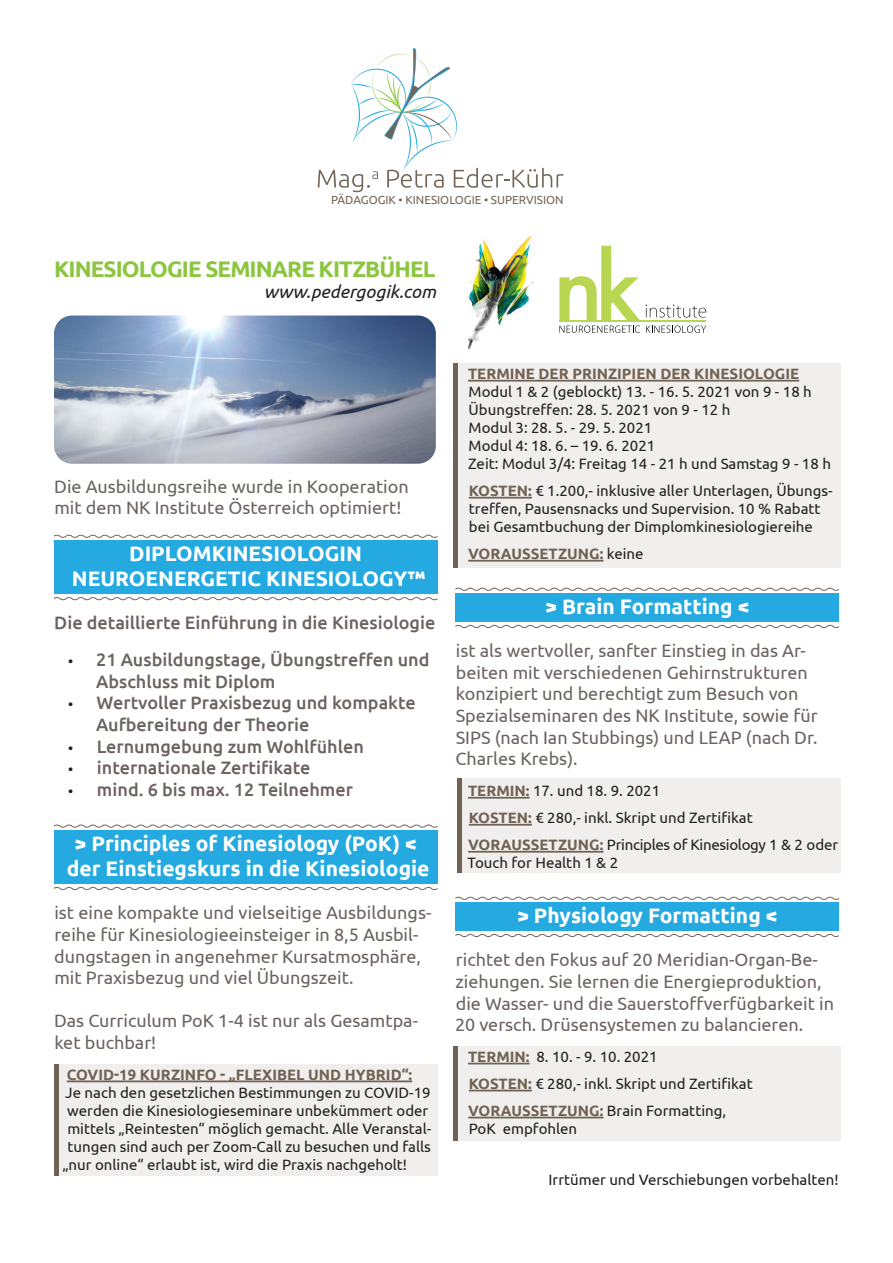
<style>
.page{position:relative;width:893px;height:1263px;background:#fff}
.page>*{position:absolute;margin:0;border:0;box-sizing:border-box;transform-origin:0 0}
.t1{font:700 22.5px "Ubuntu";letter-spacing:-.04em;color:#8bc63e}
.überschriften{font:700 21px/25.2px "Ubuntu";color:#fff;text-align:center}
.t2{font:18px/21.6px "Ubuntu";color:#6b6360}
.t3{font:500 18px/21.6px "Ubuntu";color:#6b6360}
.t4{font:italic 18px "Ubuntu";color:#231f20}
.t5{font:15px/18px "Ubuntu";color:#231f20}
.t6{font:700 15px "Ubuntu";color:#716354}
.t7{font:15px/18px "Ubuntu";letter-spacing:-.02em;color:#231f20}
.t8{font:11.55px "Ubuntu";color:#716557}
.s1{font-family:"Myriad Pro";font-weight:400;color:#231f20}
.s2{font-weight:700;color:#716354}
.s3{font-weight:400;color:#231f20}
</style>
<div class="page">
<svg style="left:318px;top:48px;width:246px;height:144px"></svg>
<svg style="left:646px;top:305px;width:60px;height:12px"></svg>
<hr style="left:559px;top:320px;width:147px;height:2px;background:#b9d653">
<svg style="left:559px;top:246px;width:81px;height:87px"></svg>
<svg style="left:646px;top:325px;width:60px;height:8px"></svg>
<img style="left:468px;top:236px;width:66px;height:114px">
<div style="left:457px;top:778px;width:383px;height:95px;background:#f1efed"></div>
<div style="left:457px;top:364px;width:383px;height:204px;background:#f1efed"></div>
<hr style="left:453px;top:364px;width:4px;height:204px;background:#716354">
<div style="left:457px;top:778px;width:5px;height:95px;background:#716354"></div>
<div style="left:54px;top:1064px;width:383px;height:111px;background:#f1efed"></div>
<hr style="left:54px;top:1064px;width:4px;height:111px;background:#716354">
<div style="left:457px;top:1046px;width:383px;height:95px;background:#f1efed"></div>
<hr style="left:453px;top:1046px;width:4px;height:95px;background:#716354">
<div style="left:54px;top:540px;width:383px;height:54px;background:#24aae1"></div>
<svg style="left:53px;top:597px;width:385px;height:4px"></svg>
<svg style="left:53px;top:534px;width:385px;height:4px"></svg>
<div style="left:54px;top:830px;width:383px;height:54px;background:#24aae1"></div>
<svg style="left:53px;top:887px;width:385px;height:4px"></svg>
<svg style="left:53px;top:824px;width:385px;height:4px"></svg>
<hr style="left:67px;top:1080px;width:345px;height:2px;background:#716354">
<hr style="left:468px;top:380px;width:331px;height:2px;background:#716354">
<hr style="left:469px;top:497px;width:63px;height:2px;background:#716354">
<hr style="left:468px;top:560px;width:135px;height:2px;background:#716354">
<div style="left:455px;top:593px;width:384px;height:29px;background:#24aae1"></div>
<svg style="left:455px;top:624px;width:385px;height:4px"></svg>
<svg style="left:455px;top:587px;width:385px;height:4px"></svg>
<hr style="left:468px;top:797px;width:62px;height:2px;background:#716354">
<hr style="left:469px;top:824px;width:63px;height:2px;background:#716354">
<hr style="left:468px;top:851px;width:135px;height:2px;background:#716354">
<div style="left:455px;top:902px;width:384px;height:29px;background:#24aae1"></div>
<svg style="left:455px;top:934px;width:385px;height:3px"></svg>
<svg style="left:455px;top:896px;width:385px;height:4px"></svg>
<hr style="left:468px;top:1063px;width:62px;height:1px;background:#716354">
<hr style="left:469px;top:1090px;width:63px;height:1px;background:#716354">
<hr style="left:468px;top:1117px;width:135px;height:1px;background:#716354">
<img style="left:54px;top:315px;width:382px;height:149px">
<p class="t8" style="left:331px;top:193px;width:234px">PÄDAGOGIK KINESIOLOGIE SUPERVISION</p>
<p class="t1" style="left:54px;top:255px;width:383px">KINESIOLOGIE SEMINARE KITZBÜHEL</p>
<p class="t4" style="left:264px;top:281px;width:174px">www.pedergogik.com</p>
<p class="t2" style="left:54px;top:475px;width:356px">Die Ausbildungsreihe wurde in Kooperation mit dem NK Institute Österreich optimiert!</p>
<p class="überschriften" style="left:72px;top:541px;width:355px">DIPLOMKINESIOLOGIN<br>NEUROENERGETIC KINESIOLOGY™</p>
<p class="t3" style="left:54px;top:612px;width:383px">Die detaillierte Einführung in die Kinesiologie</p>
<p class="t3" style="left:96px;top:648px;width:335px;text-indent:-28px"><span class="s1">•</span> 21 Ausbildungstage, Übungstreffen und<br>Abschluss mit Diplom</p>
<p class="t3" style="left:96px;top:691px;width:321px;text-indent:-28px"><span class="s1">•</span> Wertvoller Praxisbezug und kompakte<br>Aufbereitung der Theorie</p>
<p class="t3" style="left:68px;top:735px;width:297px"><span class="s1">•</span> Lernumgebung zum Wohlfühlen</p>
<p class="t3" style="left:68px;top:756px;width:244px"><span class="s1">•</span> internationale Zertifikate</p>
<p class="t3" style="left:68px;top:778px;width:286px"><span class="s1">•</span> mind. 6 bis max. 12 Teilnehmer</p>
<p class="überschriften" style="left:75px;top:830px;width:344px">&gt; Principles of Kinesiology (PoK) &lt;</p>
<p class="überschriften" style="left:67px;top:856px;width:364px">der Einstiegskurs in die Kinesiologie</p>
<p class="t2" style="left:54px;top:901px;width:379px">ist eine kompakte und vielseitige Ausbildungs&shy;reihe für Kinesiologieeinsteiger in 8,5 Ausbil&shy;dungstagen in angenehmer Kursatmosphäre, mit Praxisbezug und viel Übungszeit.</p>
<p class="t2" style="left:54px;top:1009px;width:365px">Das Curriculum PoK 1-4 ist nur als Gesamtpa&shy;ket buchbar!</p>
<p class="t6" style="left:67px;top:1065px;width:347px">COVID-19 KURZINFO - „FLEXIBEL UND HYBRID“:</p>
<p class="t5" style="left:65px;top:1083px;width:367px">Je nach den gesetzlichen Bestimmungen zu COVID-19</p>
<p class="t5" style="left:67px;top:1101px;width:363px">werden die Kinesiologieseminare unbekümmert oder</p>
<p class="t5" style="left:67px;top:1119px;width:365px">mittels „Reintesten“ möglich gemacht. Alle Veranstal-</p>
<p class="t5" style="left:67px;top:1137px;width:365px">tungen sind auch per Zoom-Call zu besuchen und falls</p>
<p class="t5" style="left:62px;top:1155px;width:346px">„nur online“ erlaubt ist, wird die Praxis nachgeholt!</p>
<p class="t6" style="left:468px;top:364px;width:333px">TERMINE DER PRINZIPIEN DER KINESIOLOGIE</p>
<p class="t5" style="left:469px;top:382px;width:345px">Modul 1 &amp; 2 (geblockt) 13. - 16. 5. 2021 von 9 - 18 h</p>
<p class="t5" style="left:469px;top:400px;width:263px">Übungstreffen: 28. 5. 2021 von 9 - 12 h</p>
<p class="t5" style="left:469px;top:418px;width:185px">Modul 3: 28. 5. - 29. 5. 2021</p>
<p class="t5" style="left:468px;top:436px;width:364px">Modul 4: 18. 6. – 19. 6. 2021<br>Zeit: Modul 3/4: Freitag 14 - 21 h und Samstag 9 - 18 h</p>
<p class="t5" style="left:469px;top:481px;width:365px"><span class="s2">KOSTEN:</span> € 1.200,- inklusive aller Unterlagen, Übungs&shy;treffen, Pausensnacks und Supervision. 10 % Rabatt bei Gesamtbuchung der Dimplomkinesiologiereihe</p>
<p class="t6" style="left:468px;top:544px;width:177px">VORAUSSETZUNG: <span class="s3">keine</span></p>
<p class="überschriften" style="left:545px;top:594px;width:206px">&gt; Brain Formatting &lt;</p>
<p class="t2" style="left:455px;top:639px;width:364px">ist als wertvoller, sanfter Einstieg in das Ar&shy;beiten mit verschiedenen Gehirnstrukturen konzipiert und berechtigt zum Besuch von Spezialseminaren des NK Institute, sowie für SIPS (nach Ian Stubbings) und LEAP (nach Dr.<br>Charles Krebs).</p>
<p class="t5" style="left:468px;top:781px;width:194px"><span class="s2">TERMIN:</span> 17. und 18. 9. 2021</p>
<p class="t5" style="left:469px;top:808px;width:285px"><span class="s2">KOSTEN:</span> € 280,- inkl. Skript und Zertifikat</p>
<p class="t7" style="left:467px;top:835px;width:372px"><span class="s2">VORAUSSETZUNG:</span> Principles of Kinesiology 1 &amp; 2 oder<br>Touch for Health 1 &amp; 2</p>
<p class="überschriften" style="left:517px;top:903px;width:262px">&gt; Physiology Formatting &lt;</p>
<p class="t2" style="left:455px;top:948px;width:381px">richtet den Fokus auf 20 Meridian-Organ-Be&shy;ziehungen. Sie lernen die Energieproduktion, die Wasser- und die Sauerstoffverfügbarkeit in 20 versch. Drüsensystemen zu balancieren.</p>
<p class="t5" style="left:468px;top:1047px;width:191px"><span class="s2">TERMIN:</span> 8. 10. - 9. 10. 2021</p>
<p class="t5" style="left:469px;top:1074px;width:285px"><span class="s2">KOSTEN:</span> € 280,- inkl. Skript und Zertifikat</p>
<p class="t5" style="left:468px;top:1101px;width:259px"><span class="s2">VORAUSSETZUNG:</span> Brain Formatting,<br>PoK empfohlen</p>
<p class="t5" style="left:548px;top:1170px;width:291px">Irrtümer und Verschiebungen vorbehalten!</p>
</div>
